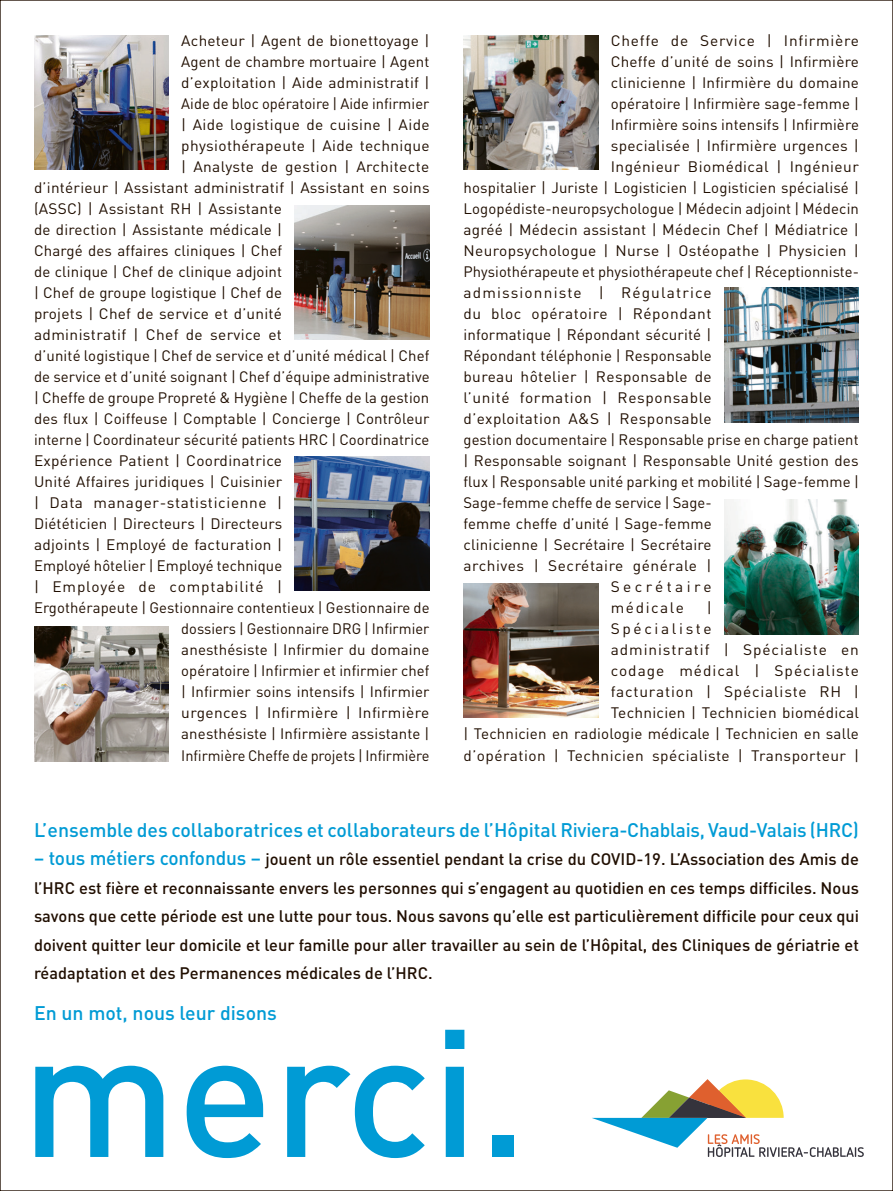
<style>
.page{position:relative;width:893px;height:1191px;background:#fff}
.page>*{position:absolute;margin:0;border:0;box-sizing:border-box;transform-origin:0 0}
.t1{font:500 177.9px "DIN";color:#009bd5}
.t2{font:500 19.5px "DIN";color:#009bd5}
.t3{font:500 16.5px/28.5px "DIN";color:#200e00;text-align:justify}
.t4{font:15px "DIN";letter-spacing:.01em;color:#200e00}
.t5{font:15px "DIN";letter-spacing:.03em;color:#200e00}
.t6{font:15px "DIN";letter-spacing:.04em;color:#200e00}
.t7{font:15px "DIN";letter-spacing:.055em;color:#200e00}
.t8{font:15px "DIN";letter-spacing:.035em;color:#200e00}
.t9{font:15px "DIN";letter-spacing:.06em;color:#200e00}
.t10{font:15px "DIN";letter-spacing:.05em;color:#200e00}
.t11{font:15px "DIN";letter-spacing:.075em;color:#200e00}
.t12{font:15px "DIN";letter-spacing:.065em;color:#200e00}
.t13{font:15px "DIN";letter-spacing:.17em;color:#200e00}
.t14{font:15px "DIN";letter-spacing:.22em;color:#200e00}
.t15{font:15px "DIN";letter-spacing:.105em;color:#200e00}
.s1{font-size:19.5px;color:#009bd5}
</style>
<div class="page">
<img style="left:295px;top:205px;width:134px;height:135px">
<img style="left:34px;top:35px;width:135px;height:135px">
<img style="left:295px;top:456px;width:134px;height:134px">
<img style="left:724px;top:500px;width:135px;height:134px">
<img style="left:34px;top:627px;width:135px;height:134px">
<img style="left:463px;top:583px;width:135px;height:135px">
<img style="left:724px;top:288px;width:135px;height:134px">
<svg style="left:592px;top:1079px;width:272px;height:78px"></svg>
<img style="left:463px;top:35px;width:135px;height:135px">
<p class="t4" style="left:181px;top:31px;width:250px">Acheteur | Agent de bionettoyage |</p>
<p class="t4" style="left:181px;top:52px;width:250px">Agent de chambre mortuaire | Agent</p>
<p class="t4" style="left:181px;top:73px;width:250px">d’exploitation | Aide administratif |</p>
<p class="t4" style="left:181px;top:94px;width:250px">Aide de bloc opératoire | Aide infirmier</p>
<p class="t4" style="left:181px;top:115px;width:250px">| Aide logistique de cuisine | Aide</p>
<p class="t4" style="left:181px;top:136px;width:250px">physiothérapeute | Aide technique</p>
<p class="t4" style="left:181px;top:157px;width:250px">| Analyste de gestion | Architecte</p>
<p class="t4" style="left:34px;top:178px;width:397px">d’intérieur | Assistant administratif | Assistant en soins</p>
<p class="t4" style="left:34px;top:199px;width:250px">(ASSC) | Assistant RH | Assistante</p>
<p class="t4" style="left:34px;top:220px;width:250px">de direction | Assistante médicale |</p>
<p class="t4" style="left:34px;top:241px;width:250px">Chargé des affaires cliniques | Chef</p>
<p class="t4" style="left:34px;top:262px;width:250px">de clinique | Chef de clinique adjoint</p>
<p class="t4" style="left:34px;top:283px;width:250px">| Chef de groupe logistique | Chef de</p>
<p class="t4" style="left:34px;top:304px;width:250px">projets | Chef de service et d’unité</p>
<p class="t4" style="left:34px;top:325px;width:250px">administratif | Chef de service et</p>
<p class="t4" style="left:34px;top:346px;width:397px">d’unité logistique | Chef de service et d’unité médical | Chef</p>
<p class="t4" style="left:34px;top:367px;width:397px">de service et d’unité soignant | Chef d’équipe administrative</p>
<p class="t4" style="left:34px;top:388px;width:397px">| Cheffe de groupe Propreté &amp; Hygiène | Cheffe de la gestion</p>
<p class="t4" style="left:34px;top:409px;width:397px">des flux | Coiffeuse | Comptable | Concierge | Contrôleur</p>
<p class="t4" style="left:34px;top:430px;width:397px">interne | Coordinateur sécurité patients HRC | Coordinatrice</p>
<p class="t4" style="left:34px;top:451px;width:250px">Expérience Patient | Coordinatrice</p>
<p class="t4" style="left:34px;top:472px;width:250px">Unité Affaires juridiques | Cuisinier</p>
<p class="t6" style="left:34px;top:493px;width:250px">| Data manager-statisticienne |</p>
<p class="t4" style="left:34px;top:514px;width:250px">Diététicien | Directeurs | Directeurs</p>
<p class="t4" style="left:34px;top:535px;width:250px">adjoints | Employé de facturation |</p>
<p class="t4" style="left:34px;top:556px;width:250px">Employé hôtelier | Employé technique</p>
<p class="t7" style="left:34px;top:577px;width:250px">| Employée de comptabilité |</p>
<p class="t4" style="left:34px;top:598px;width:397px">Ergothérapeute | Gestionnaire contentieux | Gestionnaire de</p>
<p class="t4" style="left:181px;top:619px;width:250px">dossiers | Gestionnaire DRG | Infirmier</p>
<p class="t4" style="left:181px;top:640px;width:250px">anesthésiste | Infirmier du domaine</p>
<p class="t4" style="left:181px;top:661px;width:250px">opératoire | Infirmier et infirmier chef</p>
<p class="t4" style="left:181px;top:682px;width:250px">| Infirmier soins intensifs | Infirmier</p>
<p class="t4" style="left:181px;top:703px;width:250px">urgences | Infirmière | Infirmière</p>
<p class="t4" style="left:181px;top:724px;width:250px">anesthésiste | Infirmière assistante |</p>
<p class="t4" style="left:181px;top:745px;width:250px">Infirmière Cheffe de projets | Infirmière</p>
<p class="t10" style="left:611px;top:31px;width:250px">Cheffe de Service | Infirmière</p>
<p class="t4" style="left:611px;top:52px;width:250px">Cheffe d’unité de soins | Infirmière</p>
<p class="t4" style="left:611px;top:73px;width:250px">clinicienne | Infirmière du domaine</p>
<p class="t4" style="left:611px;top:94px;width:250px">opératoire | Infirmière sage-femme |</p>
<p class="t4" style="left:611px;top:115px;width:250px">Infirmière soins intensifs | Infirmière</p>
<p class="t4" style="left:611px;top:136px;width:250px">specialisée | Infirmière urgences |</p>
<p class="t5" style="left:611px;top:157px;width:250px">Ingénieur Biomédical | Ingénieur</p>
<p class="t4" style="left:463px;top:178px;width:397px">hospitalier | Juriste | Logisticien | Logisticien spécialisé |</p>
<p class="t4" style="left:463px;top:199px;width:397px">Logopédiste-neuropsychologue | Médecin adjoint | Médecin</p>
<p class="t4" style="left:463px;top:220px;width:397px">agréé | Médecin assistant | Médecin Chef | Médiatrice |</p>
<p class="t4" style="left:463px;top:241px;width:397px">Neuropsychologue | Nurse | Ostéopathe | Physicien |</p>
<p class="t4" style="left:463px;top:262px;width:397px">Physiothérapeute et physiothérapeute chef | Réceptionniste-</p>
<p class="t11" style="left:463px;top:283px;width:250px">admissionniste | Régulatrice</p>
<p class="t6" style="left:463px;top:304px;width:250px">du bloc opératoire | Répondant</p>
<p class="t4" style="left:463px;top:325px;width:250px">informatique | Répondant sécurité |</p>
<p class="t4" style="left:463px;top:346px;width:250px">Répondant téléphonie | Responsable</p>
<p class="t4" style="left:463px;top:367px;width:250px">bureau hôtelier | Responsable de</p>
<p class="t6" style="left:463px;top:388px;width:250px">l’unité formation | Responsable</p>
<p class="t5" style="left:463px;top:409px;width:250px">d’exploitation A&amp;S | Responsable</p>
<p class="t4" style="left:463px;top:430px;width:397px">gestion documentaire | Responsable prise en charge patient</p>
<p class="t4" style="left:463px;top:451px;width:397px">| Responsable soignant | Responsable Unité gestion des</p>
<p class="t4" style="left:463px;top:472px;width:397px">flux | Responsable unité parking et mobilité | Sage-femme |</p>
<p class="t4" style="left:463px;top:493px;width:250px">Sage-femme cheffe de service | Sage-</p>
<p class="t4" style="left:463px;top:514px;width:250px">femme cheffe d’unité | Sage-femme</p>
<p class="t4" style="left:463px;top:535px;width:250px">clinicienne | Secrétaire | Secrétaire</p>
<p class="t8" style="left:463px;top:556px;width:250px">archives | Secrétaire générale |</p>
<p class="t14" style="left:611px;top:577px;width:102px">Secrétaire</p>
<p class="t15" style="left:611px;top:598px;width:75px">médicale</p>
<p class="t4" style="left:707px;top:598px;width:7px">|</p>
<p class="t13" style="left:611px;top:619px;width:102px">Spécialiste</p>
<p class="t9" style="left:611px;top:640px;width:250px">administratif | Spécialiste en</p>
<p class="t12" style="left:611px;top:661px;width:250px">codage médical | Spécialiste</p>
<p class="t7" style="left:611px;top:682px;width:250px">facturation | Spécialiste RH |</p>
<p class="t4" style="left:611px;top:703px;width:250px">Technicien | Technicien biomédical</p>
<p class="t4" style="left:463px;top:724px;width:397px">| Technicien en radiologie médicale | Technicien en salle</p>
<p class="t5" style="left:463px;top:745px;width:397px">d’opération | Technicien spécialiste | Transporteur |</p>
<h2 class="t2" style="left:34px;top:817px;width:826px">L’ensemble des collaboratrices et collaborateurs de l’Hôpital Riviera-Chablais, Vaud-Valais (HRC)</h2>
<p class="t3" style="left:34px;top:844px;width:826px"><span class="s1">– tous métiers confondus –</span> jouent un rôle essentiel pendant la crise du COVID-19. L’Association des Amis de l’HRC est fière et reconnaissante envers les personnes qui s’engagent au quotidien en ces temps difficiles. Nous savons que cette période est une lutte pour tous. Nous savons qu’elle est particulièrement difficile pour ceux qui doivent quitter leur domicile et leur famille pour aller travailler au sein de l’Hôpital, des Cliniques de gériatrie et réadaptation et des Permanences médicales de l’HRC.</p>
<h2 class="t2" style="left:34px;top:1000px;width:244px">En un mot, nous leur disons</h2>
<h1 class="t1" style="left:21px;top:979px;width:508px">merci.</h1>
</div>
